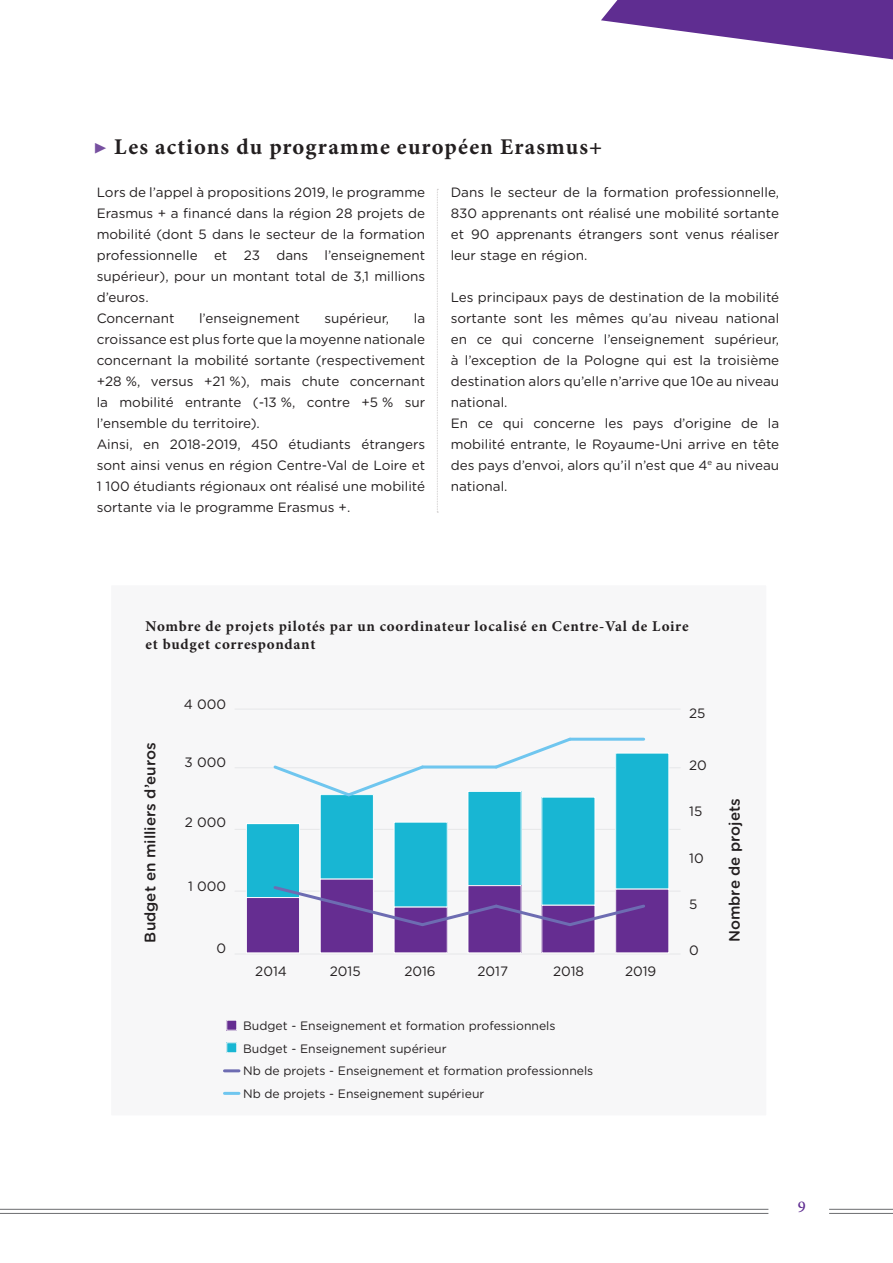
<style>
.page{position:relative;width:893px;height:1263px;background:#fff}
.page>*{position:absolute;margin:0;border:0;box-sizing:border-box;transform-origin:0 0}
.t1{font:700 22.5px "Minion Pro";letter-spacing:.05em;color:#231f20}
.t2{font:500 16.5px "Minion Pro";color:#5f2d91}
.t3{font:500 15.3px "Gotham Rounded";color:#231f20}
.t4{font:500 15.15px "Gotham Rounded";color:#231f20}
.t5{font:700 15px "Minion Pro";letter-spacing:.05em;color:#231f20}
.t6{font:13.5px/21px "Gotham Rounded";color:#231f20;text-align:justify}
.t7{font:12.15px/22.5px "Gotham Rounded";color:#231f20}
.s1{color:#7750a0}
</style>
<div class="page">
<hr style="left:0;top:1209px;width:768px;height:1px;background:#6c6d70">
<hr style="left:829px;top:1209px;width:64px;height:1px;background:#6c6d70">
<hr style="left:0;top:1213px;width:768px;height:1px;background:#6c6d70">
<hr style="left:829px;top:1213px;width:64px;height:1px;background:#6c6d70">
<svg style="left:601px;top:0;width:292px;height:60px"></svg>
<svg style="left:437px;top:189px;width:1px;height:324px"></svg>
<div style="left:110px;top:585px;width:657px;height:531px;background:#f7f7f8"></div>
<hr style="left:235px;top:891px;width:445px;height:1px;background:#e6e7e9">
<hr style="left:235px;top:829px;width:445px;height:1px;background:#e6e7e9">
<hr style="left:235px;top:767px;width:445px;height:1px;background:#e6e7e9">
<hr style="left:235px;top:709px;width:445px;height:1px;background:#e6e7e9">
<hr style="left:235px;top:954px;width:445px;height:1px;background:#e6e7e9">
<div style="left:227px;top:1020px;width:10px;height:10px;background:#652d91"></div>
<div style="left:226px;top:1020px;width:11px;height:10px;border:1px solid #f7f7f8"></div>
<div style="left:227px;top:1043px;width:10px;height:10px;background:#18b6d3"></div>
<div style="left:226px;top:1042px;width:11px;height:11px;border:1px solid #f7f7f8"></div>
<div style="left:246px;top:824px;width:54px;height:73px;background:#18b6d3"></div>
<div style="left:246px;top:823px;width:54px;height:75px;border:1px solid #fff"></div>
<div style="left:320px;top:794px;width:53px;height:85px;background:#18b6d3"></div>
<div style="left:320px;top:794px;width:54px;height:85px;border:1px solid #fff"></div>
<div style="left:394px;top:822px;width:53px;height:85px;background:#18b6d3"></div>
<div style="left:394px;top:822px;width:54px;height:85px;border:1px solid #fff"></div>
<div style="left:468px;top:791px;width:53px;height:95px;background:#18b6d3"></div>
<div style="left:542px;top:797px;width:53px;height:108px;background:#18b6d3"></div>
<div style="left:616px;top:753px;width:53px;height:136px;background:#18b6d3"></div>
<div style="left:615px;top:753px;width:54px;height:136px;border:1px solid #fff"></div>
<div style="left:246px;top:897px;width:54px;height:56px;background:#652d91"></div>
<div style="left:246px;top:897px;width:54px;height:56px;border:1px solid #fff"></div>
<div style="left:320px;top:879px;width:53px;height:74px;background:#652d91"></div>
<div style="left:320px;top:879px;width:54px;height:74px;border:1px solid #fff"></div>
<div style="left:394px;top:907px;width:53px;height:46px;background:#652d91"></div>
<div style="left:468px;top:886px;width:53px;height:67px;background:#652d91"></div>
<div style="left:542px;top:905px;width:53px;height:48px;background:#652d91"></div>
<div style="left:616px;top:889px;width:53px;height:64px;background:#652d91"></div>
<hr style="left:224px;top:1069px;width:15px;height:3px;background:#6d6cb2">
<hr style="left:224px;top:1092px;width:15px;height:3px;background:#6fc6ef">
<svg style="left:273px;top:765px;width:153px;height:34px"></svg>
<hr style="left:422px;top:765px;width:74px;height:3px;background:#6fc6ef">
<svg style="left:492px;top:737px;width:82px;height:32px"></svg>
<hr style="left:570px;top:738px;width:74px;height:3px;background:#6fc6ef">
<svg style="left:271px;top:884px;width:376px;height:44px"></svg>
<p class="t1" style="left:94px;top:131px;width:510px"><span class="s1">▶</span> Les actions du programme européen Erasmus+</p>
<p class="t6" style="left:97px;top:181px;width:330px">Lors de l’appel à propositions 2019, le programme Erasmus + a financé dans la région 28 projets de mobilité (dont 5 dans le secteur de la formation professionnelle et 23 dans l’enseignement supérieur), pour un montant total de 3,1 millions d’euros.</p>
<p class="t6" style="left:97px;top:307px;width:79px">Concernant</p>
<p class="t6" style="left:199px;top:307px;width:102px">l’enseignement</p>
<p class="t6" style="left:324px;top:307px;width:66px">supérieur,</p>
<p class="t6" style="left:451px;top:181px;width:330px">Dans le secteur de la formation professionnelle, 830 apprenants ont réalisé une mobilité sortante et 90 apprenants étrangers sont venus réaliser leur stage en région.</p>
<p class="t6" style="left:451px;top:286px;width:330px">Les principaux pays de destination de la mobilité sortante sont les mêmes qu’au niveau national en ce qui concerne l’enseignement supérieur, à l’exception de la Pologne qui est la troisième destination alors qu’elle n’arrive que 10e au niveau national.</p>
<p class="t6" style="left:451px;top:412px;width:330px">En ce qui concerne les pays d’origine de la mobilité entrante, le Royaume-Uni arrive en tête des pays d’envoi, alors qu’il n’est que 4<sup>e</sup> au niveau national.</p>
<p class="t6" style="left:97px;top:307px;width:330px;text-indent:317px">la croissance est plus forte que la moyenne nationale concernant la mobilité sortante (respectivement +28 %, versus +21 %), mais chute concernant la mobilité entrante (-13 %, contre +5 % sur l’ensemble du territoire).</p>
<p class="t6" style="left:97px;top:433px;width:330px">Ainsi, en 2018-2019, 450 étudiants étrangers sont ainsi venus en région Centre-Val de Loire et 1 100 étudiants régionaux ont réalisé une mobilité sortante via le programme Erasmus +.</p>
<p class="t5" style="left:146px;top:616px;width:544px">Nombre de projets pilotés par un coordinateur localisé en Centre-Val de Loire</p>
<p class="t5" style="left:146px;top:634px;width:171px">et budget correspondant</p>
<p class="t3" style="left:139px;top:942px;width:202px;rotate:-90deg">Budget en milliers d’euros</p>
<p class="t6" style="left:184px;top:693px;width:44px">4 000</p>
<p class="t6" style="left:185px;top:751px;width:43px">3 000</p>
<p class="t6" style="left:185px;top:811px;width:43px">2 000</p>
<p class="t6" style="left:188px;top:875px;width:39px">1 000</p>
<p class="t6" style="left:216px;top:937px;width:11px">0</p>
<p class="t6" style="left:255px;top:960px;width:33px">2014</p>
<p class="t6" style="left:330px;top:960px;width:32px">2015</p>
<p class="t6" style="left:404px;top:960px;width:33px">2016</p>
<p class="t6" style="left:477px;top:960px;width:32px">2017</p>
<p class="t6" style="left:553px;top:960px;width:33px">2018</p>
<p class="t6" style="left:625px;top:960px;width:33px">2019</p>
<p class="t7" style="left:243px;top:1014px;width:352px">Budget - Enseignement et formation professionnels Budget - Enseignement supérieur<br>Nb de projets - Enseignement et formation professionnels Nb de projets - Enseignement supérieur</p>
<p class="t6" style="left:689px;top:702px;width:18px">25</p>
<p class="t6" style="left:689px;top:754px;width:19px">20</p>
<p class="t6" style="left:689px;top:800px;width:15px">15</p>
<p class="t6" style="left:689px;top:847px;width:16px">10</p>
<p class="t6" style="left:689px;top:893px;width:10px">5</p>
<p class="t6" style="left:689px;top:939px;width:11px">0</p>
<p class="t4" style="left:724px;top:942px;width:146px;rotate:-90deg">Nombre de projets</p>
<p class="t2" style="left:798px;top:1196px;width:9px">9</p>
</div>
